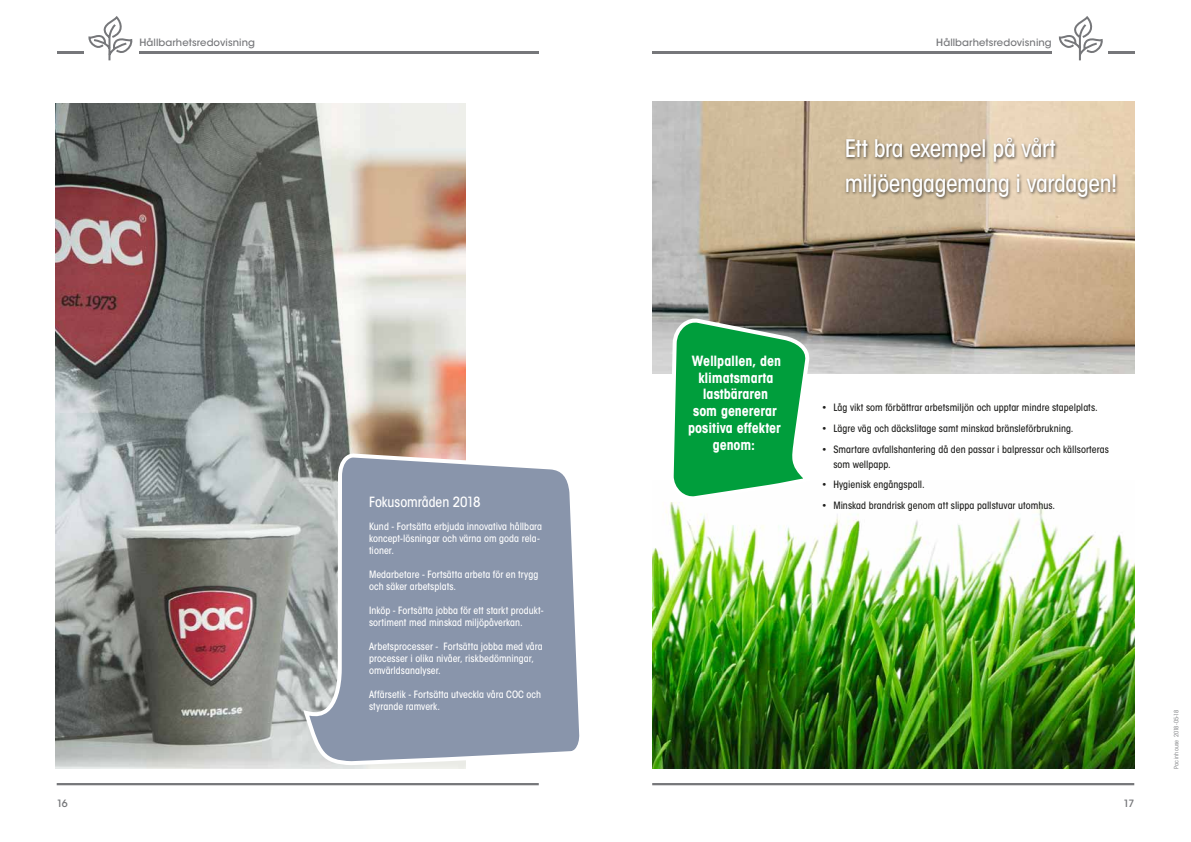
<style>
.page{position:relative;width:1191px;height:842px;background:#fff}
.page>*{position:absolute;margin:0;border:0;box-sizing:border-box;transform-origin:0 0}
.t1{font:500 condensed 24px/34.5px "ITC Avant Garde Std";letter-spacing:-.02em;color:#fff}
.t2{font:700 condensed 14px/16.8px "ITC Avant Garde Std";letter-spacing:-.005em;color:#fff;text-align:center}
.t3{font:500 condensed 14px "ITC Avant Garde Std";letter-spacing:-.005em;color:#fff}
.t4{font:500 condensed 10px/12px "ITC Avant Garde Std";letter-spacing:.005em;color:#fff}
.t5{font:500 condensed 10px/15px "ITC Avant Garde Std";letter-spacing:.005em;color:#1d1d1b}
.t6{font:500 10px "ITC Avant Garde Std";letter-spacing:.01em;color:#76777a}
.t7{font:condensed 6px "ITC Avant Garde Std";letter-spacing:.01em;color:#76777a}
</style>
<div class="page">
<svg style="left:57px;top:783px;width:482px;height:2px"></svg>
<svg style="left:652px;top:783px;width:482px;height:2px"></svg>
<hr style="left:139px;top:51px;width:400px;height:2px;background:#76777a">
<hr style="left:57px;top:51px;width:27px;height:2px;background:#76777a">
<hr style="left:652px;top:51px;width:400px;height:2px;background:#76777a">
<hr style="left:1107px;top:51px;width:27px;height:2px;background:#76777a">
<svg style="left:88px;top:16px;width:45px;height:45px"></svg>
<svg style="left:1058px;top:16px;width:45px;height:45px"></svg>
<img style="left:56px;top:103px;width:409px;height:666px">
<img style="left:653px;top:503px;width:481px;height:266px">
<img style="left:653px;top:102px;width:481px;height:272px">
<svg style="left:300px;top:451px;width:280px;height:316px"></svg>
<svg style="left:667px;top:316px;width:149px;height:187px"></svg>
<div style="left:844px;top:136px;width:274px;height:65px;background:#1d1d1b;opacity:.75"></div>
<p class="t6" style="left:139px;top:36px;width:117px">Hållbarhetsredovisning</p>
<p class="t6" style="left:936px;top:36px;width:117px">Hållbarhetsredovisning</p>
<h1 class="t1" style="left:844px;top:131px;width:274px">Ett bra exempel på vårt miljöengagemang i vardagen!</h1>
<h2 class="t3" style="left:369px;top:493px;width:113px">Fokusområden 2018</h2>
<p class="t4" style="left:369px;top:520px;width:175px">Kund - Fortsätta erbjuda innovativa hållbara koncept-lösningar och värna om goda rela&shy;tioner.</p>
<p class="t4" style="left:369px;top:568px;width:171px">Medarbetare - Fortsätta arbeta för en trygg och säker arbetsplats.</p>
<p class="t4" style="left:369px;top:604px;width:176px">Inköp - Fortsätta jobba för ett starkt produkt&shy;sortiment med minskad miljöpåverkan.</p>
<p class="t4" style="left:369px;top:640px;width:175px">Arbetsprocesser - Fortsätta jobba med våra processer i olika nivåer, riskbedömningar, omvärldsanalyser.</p>
<p class="t4" style="left:369px;top:688px;width:173px">Affärsetik - Fortsätta utveckla våra COC och styrande ramverk.</p>
<h2 class="t2" style="left:688px;top:352px;width:94px">Wellpallen, den klimatsmarta lastbäraren<br>som genererar positiva effekter genom:</h2>
<p class="t5" style="left:822px;top:400px;width:277px">• Låg vikt som förbättrar arbetsmiljön och upptar mindre stapelplats.</p>
<p class="t5" style="left:822px;top:421px;width:253px">• Lägre väg och däckslitage samt minskad bränsleförbrukning.</p>
<p class="t5" style="left:833px;top:442px;width:277px;text-indent:-11px">• Smartare avfallshantering då den passar i balpressar och källsorteras som wellpapp.</p>
<p class="t5" style="left:822px;top:477px;width:104px">• Hygienisk engångspall.</p>
<p class="t5" style="left:822px;top:498px;width:234px">• Minskad brandrisk genom att slippa pallstuvar utomhus.</p>
<p class="t6" style="left:57px;top:797px;width:13px">16</p>
<p class="t6" style="left:1123px;top:797px;width:12px">17</p>
<p class="t7" style="left:1172px;top:769px;width:61px;rotate:-90deg">Pac inhouse 2018-05-18</p>
</div>
